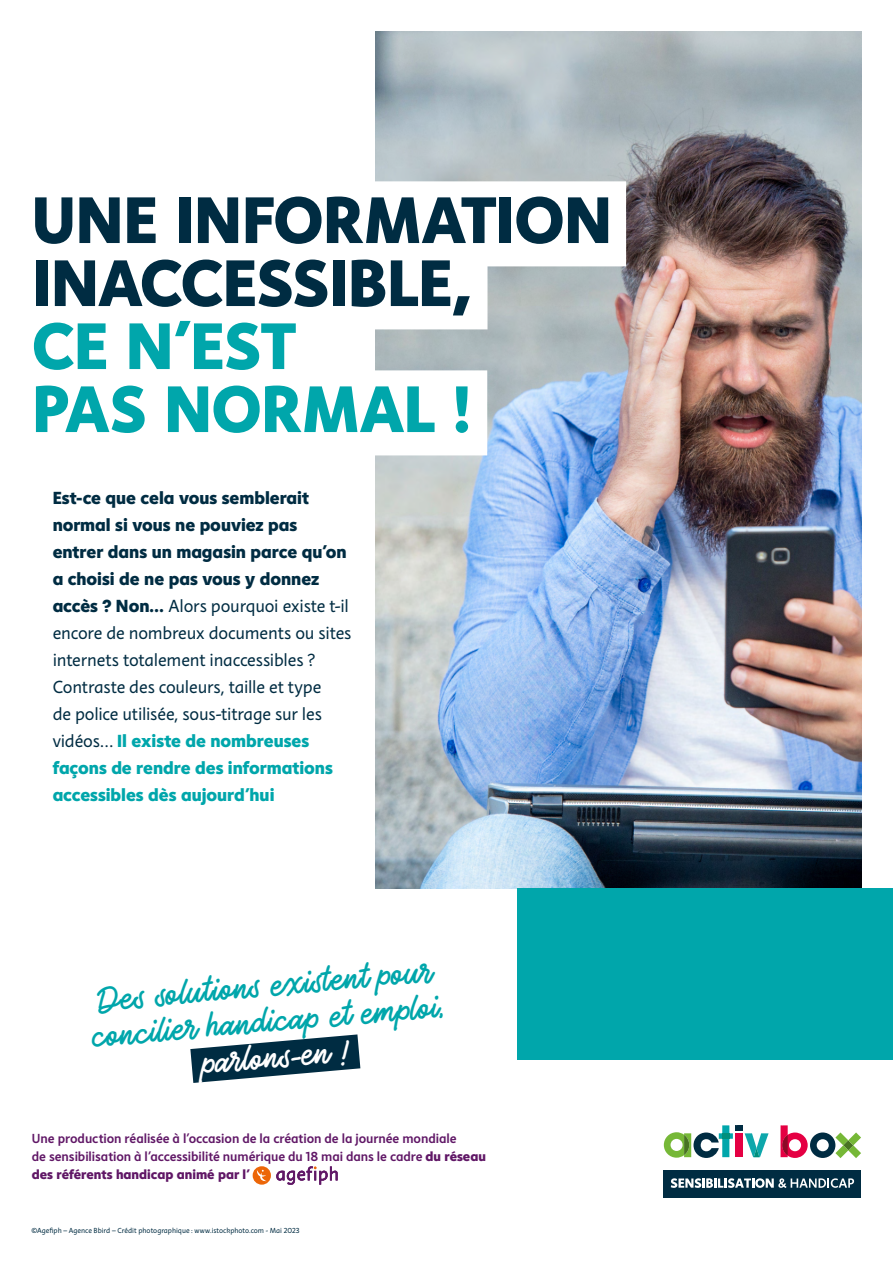
<style>
.page{position:relative;width:893px;height:1263px;background:#fff}
.page>*{position:absolute;margin:0;border:0;box-sizing:border-box;transform-origin:0 0}
.Titre_-H{font:800 67.5px/63px "Instant 5";color:#002c42}
.t1{font:45px/36px "Auto Rich";color:#00a6ab;text-align:center}
.t2{font:18px/27px "Instant 3";letter-spacing:-.01em;color:#002c42}
.t3{font:13.5px/18px "Instant 4 Slow";letter-spacing:-.005em;color:#601766}
.t4{font:7.5px "Instant 3";color:#002c42}
.s1{color:#00a6ab}
.s2{font-family:"Instant 5";font-weight:800}
.s3{font-family:"Instant 5";font-weight:800;color:#00a6ab}
.s4{color:#fff}
.s5{font-family:"Instant 5";font-weight:800;color:#fff}
</style>
<div class="page">
<img style="left:376px;top:32px;width:485px;height:856px">
<div style="left:517px;top:888px;width:376px;height:172px;background:#00a6ab"></div>
<svg style="left:745px;top:1133px;width:24px;height:24px"></svg>
<div style="left:736px;top:1133px;width:7px;height:24px;background:#e50043"></div>
<div style="left:736px;top:1125px;width:7px;height:6px;background:#002c42"></div>
<svg style="left:664px;top:1125px;width:69px;height:33px"></svg>
<div style="left:664px;top:1170px;width:197px;height:27px;background:#002c42"></div>
<svg style="left:671px;top:1178px;width:183px;height:10px"></svg>
<svg style="left:780px;top:1125px;width:81px;height:33px"></svg>
<div style="left:32px;top:181px;width:594px;height:85px;background:#fff"></div>
<div style="left:32px;top:244px;width:455px;height:85px;background:#fff"></div>
<div style="left:32px;top:370px;width:455px;height:85px;background:#fff"></div>
<svg style="left:190px;top:1034px;width:171px;height:49px"></svg>
<svg style="left:253px;top:1166px;width:85px;height:19px"></svg>
<p class="Titre_-H" style="left:32px;top:187px;width:581px">UNE INFORMATION<br>INACCESSIBLE,<br><span class="s1">CE N'EST<br>PAS NORMAL !</span></p>
<p class="t2" style="left:53px;top:485px;width:300px"><span class="s2">Est-ce que cela vous semblerait normal si vous ne pouviez pas entrer dans un magasin parce qu’on a choisi de ne pas vous y donnez accès ? Non…</span> Alors pourquoi existe t-il encore de nombreux documents ou sites internets totalement inaccessibles ?<br>Contraste des couleurs, taille et type<br>de police utilisée, sous-titrage sur les vidéos… <span class="s3">Il existe de nombreuses façons de rendre des informations accessibles dès aujourd'hui</span></p>
<p class="t1" style="left:87px;top:987px;width:356px;rotate:-5deg">Des solutions existent pour concilier handicap et emploi, <span class="s4">parlons-en !</span></p>
<p class="t3" style="left:32px;top:1129px;width:456px">Une production réalisée à l'occasion de la création de la journée mondiale<br>de sensibilisation à l'accessibilité numérique du 18 mai dans le cadre <span class="s2">du réseau des référents handicap animé par l'</span><span class="s5">agefiph</span></p>
<p class="t4" style="left:31px;top:1226px;width:270px">©Agefiph – Agence Bbird – Crédit photographique : www.istockphoto.com - Mai 2023</p>
</div>
